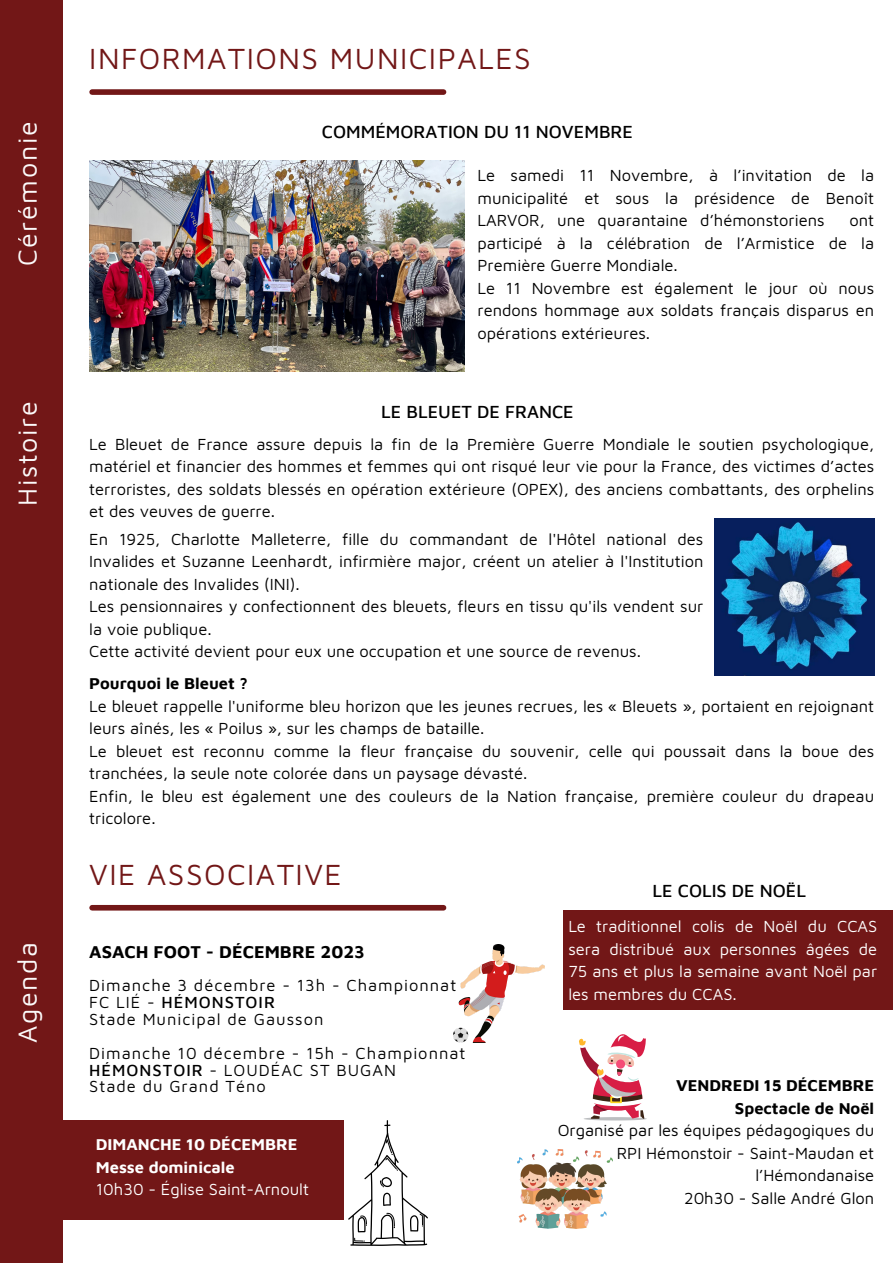
<style>
.page{position:relative;width:893px;height:1264px;background:#fff}
.page>*{position:absolute;margin:0;border:0;box-sizing:border-box;transform-origin:0 0}
.t1{font:29.85px "Maven Pro";letter-spacing:.05em;color:#721717}
.t2{font:26.85px "Maven Pro";letter-spacing:.06em;color:#fff}
.t3{font:500 18px "Maven Pro";color:#000}
.t4{font:700 18px "Maven Pro";color:#000}
.t5{font:16.5px/22.5px "Maven Pro";color:#000;text-align:justify}
.t6{font:16.5px/22.5px "Maven Pro";color:#fff;text-align:justify}
.t7{font:16.5px "Maven Pro";letter-spacing:.06em;color:#000}
.t8{font:700 16.5px "Maven Pro";color:#000}
.t9{font:700 16.5px "Maven Pro";color:#fff}
.t10{font:500 16.5px "Maven Pro";letter-spacing:.06em;color:#000}
.s1{font-weight:400}
.s2{font-weight:500}
</style>
<div class="page">
<div style="left:0;top:0;width:62px;height:1262px;background:#721717"></div>
<div style="left:92px;top:905px;width:351px;height:5px;background:#721717"></div>
<div style="left:35px;top:1120px;width:309px;height:99px;background:#721717"></div>
<svg style="left:348px;top:1120px;width:80px;height:125px"></svg>
<div style="left:92px;top:89px;width:351px;height:6px;background:#721717"></div>
<svg style="left:579px;top:1034px;width:68px;height:86px"></svg>
<img style="left:453px;top:945px;width:91px;height:97px">
<img style="left:89px;top:160px;width:376px;height:211px">
<img style="left:714px;top:518px;width:159px;height:157px">
<img style="left:517px;top:1149px;width:96px;height:78px">
<div style="left:563px;top:910px;width:329px;height:99px;background:#721717"></div>
<h2 class="t2" style="left:11px;top:266px;width:146px;rotate:-90deg">Cérémonie</h2>
<h2 class="t2" style="left:11px;top:506px;width:106px;rotate:-90deg">Histoire</h2>
<h2 class="t2" style="left:11px;top:1042px;width:102px;rotate:-90deg">Agenda</h2>
<p class="t1" style="left:89px;top:41px;width:443px">INFORMATIONS MUNICIPALES</p>
<p class="t3" style="left:322px;top:120px;width:313px">COMMÉMORATION DU 11 NOVEMBRE</p>
<p class="t5" style="left:477px;top:164px;width:398px">Le samedi 11 Novembre, à l’invitation de la municipalité et sous la présidence de Benoît LARVOR, une quarantaine d’hémonstoriens</p>
<p class="t5" style="left:477px;top:209px;width:398px;text-indent:372px">ont participé à la célébration de l’Armistice de la Première Guerre Mondiale.</p>
<p class="t5" style="left:477px;top:276px;width:398px">Le 11 Novembre est également le jour où nous rendons hommage aux soldats français disparus en opérations extérieures.</p>
<p class="t3" style="left:381px;top:400px;width:194px">LE BLEUET DE FRANCE</p>
<p class="t5" style="left:89px;top:432px;width:786px">Le Bleuet de France assure depuis la fin de la Première Guerre Mondiale le soutien psychologique, matériel et financier des hommes et femmes qui ont risqué leur vie pour la France, des victimes d’actes terroristes, des soldats blessés en opération extérieure (OPEX), des anciens combattants, des orphelins et des veuves de guerre.</p>
<p class="t5" style="left:89px;top:527px;width:615px">En 1925, Charlotte Malleterre, fille du commandant de l'Hôtel national des Invalides et Suzanne Leenhardt, infirmière major, créent un atelier à l'Institution nationale des Invalides (INI).</p>
<p class="t5" style="left:89px;top:595px;width:615px">Les pensionnaires y confectionnent des bleuets, fleurs en tissu qu'ils vendent sur la voie publique.</p>
<p class="t5" style="left:89px;top:640px;width:553px">Cette activité devient pour eux une occupation et une source de revenus.</p>
<p class="t8" style="left:89px;top:673px;width:160px">Pourquoi le Bleuet ?</p>
<p class="t5" style="left:89px;top:694px;width:786px">Le bleuet rappelle l'uniforme bleu horizon que les jeunes recrues, les « Bleuets », portaient en rejoignant leurs aînés, les « Poilus », sur les champs de bataille.</p>
<p class="t5" style="left:89px;top:739px;width:786px">Le bleuet est reconnu comme la fleur française du souvenir, celle qui poussait dans la boue des tranchées, la seule note colorée dans un paysage dévasté.</p>
<p class="t5" style="left:89px;top:784px;width:786px">Enfin, le bleu est également une des couleurs de la Nation française, première couleur du drapeau tricolore.</p>
<p class="t1" style="left:89px;top:856px;width:254px">VIE ASSOCIATIVE</p>
<p class="t4" style="left:89px;top:940px;width:277px">ASACH FOOT - DÉCEMBRE 2023</p>
<p class="t7" style="left:89px;top:975px;width:368px">Dimanche 3 décembre - 13h - Championnat</p>
<p class="t10" style="left:89px;top:992px;width:187px"><span class="s1">FC LIÉ -</span> HÉMONSTOIR</p>
<p class="t7" style="left:89px;top:1009px;width:235px">Stade Municipal de Gausson</p>
<p class="t7" style="left:89px;top:1042px;width:377px">Dimanche 10 décembre - 15h - Championnat</p>
<p class="t7" style="left:89px;top:1059px;width:308px"><span class="s2">HÉMONSTOIR</span> - LOUDÉAC ST BUGAN</p>
<p class="t7" style="left:89px;top:1076px;width:178px">Stade du Grand Téno</p>
<p class="t9" style="left:96px;top:1134px;width:203px">DIMANCHE 10 DÉCEMBRE</p>
<p class="t9" style="left:96px;top:1156px;width:140px">Messe dominicale</p>
<p class="t6" style="left:96px;top:1177px;width:215px">10h30 - Église Saint-Arnoult</p>
<p class="t3" style="left:652px;top:879px;width:155px">LE COLIS DE NOËL</p>
<p class="t6" style="left:568px;top:914px;width:310px">Le traditionnel colis de Noël du CCAS sera distribué aux personnes âgées de 75 ans et plus la semaine avant Noël par les membres du CCAS.</p>
<p class="t8" style="left:676px;top:1075px;width:200px">VENDREDI 15 DÉCEMBRE</p>
<p class="t8" style="left:735px;top:1097px;width:141px">Spectacle de Noël</p>
<p class="t5" style="left:557px;top:1118px;width:318px;text-align:right">Organisé par les équipes pédagogiques du<br>RPI Hémonstoir - Saint-Maudan et l’Hémondanaise</p>
<p class="t5" style="left:684px;top:1185px;width:192px">20h30 - Salle André Glon</p>
</div>
